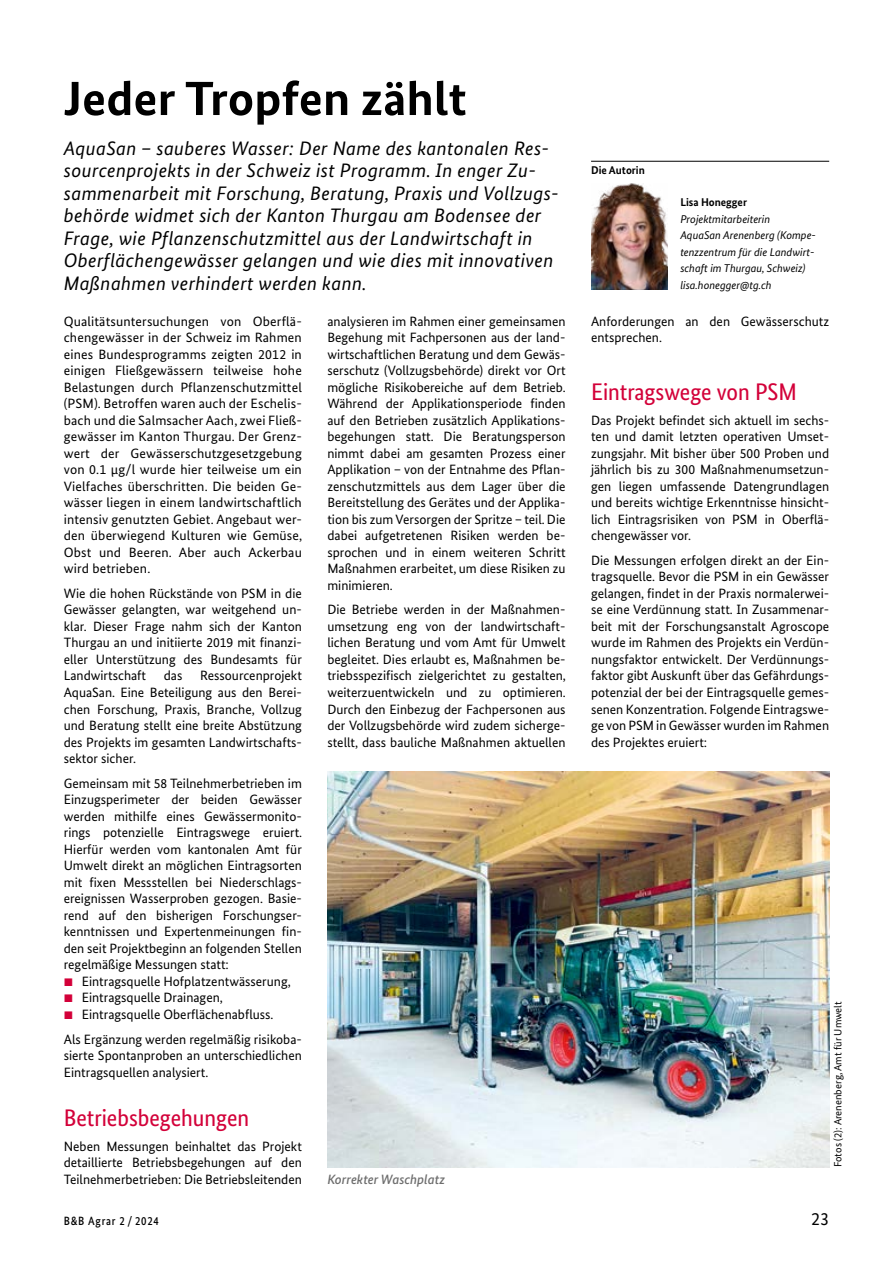
<style>
.page{position:relative;width:893px;height:1263px;background:#fff}
.page>*{position:absolute;margin:0;border:0;box-sizing:border-box;transform-origin:0 0}
.t1{font:700 48px "Bundes Sans";color:#000;scale:1.05 1}
.t2{font:24px "Bundes Sans Cond";color:#d30039;scale:1.05 1}
.t3{font:italic 19.5px/22.5px "Bundes Sans";letter-spacing:.02em;color:#000}
.t4{font:18px "Bundes Sans";color:#000}
.t5{font:13.5px/16.5px "Bundes Sans";color:#000;text-align:justify}
.t6{font:italic 500 13.5px "Bundes Sans";color:#6e6e6e}
.t7{font:500 12px "Bundes Sans";letter-spacing:.07em;color:#000;scale:.9 1}
.t8{font:italic 11.25px/16.5px "Bundes Sans";color:#000}
.t9{font:700 11.25px "Bundes Sans";color:#000}
.t10{font:10.5px "Bundes Sans";color:#000}
</style>
<div class="page">
<hr style="left:591px;top:161px;width:238px;height:1px;background:#000">
<img style="left:591px;top:183px;width:77px;height:107px">
<img style="left:327px;top:771px;width:502px;height:396px">
<h1 class="t1" style="left:64px;top:69px;width:385px">Jeder Tropfen zählt</h1>
<p class="t3" style="left:64px;top:136px;width:496px">AquaSan – sauberes Wasser: Der Name des kantonalen Res&shy;sourcenprojekts in der Schweiz ist Programm. In enger Zu&shy;sammenarbeit mit Forschung, Beratung, Praxis und Vollzugs&shy;behörde widmet sich der Kanton Thurgau am Bodensee der Frage, wie Pflanzenschutzmittel aus der Landwirtschaft in Oberflächengewässer gelangen und wie dies mit innovativen Maßnahmen verhindert werden kann.</p>
<p class="t5" style="left:64px;top:313px;width:240px">Qualitätsuntersuchungen von Oberflä&shy;chengewässer in der Schweiz im Rahmen eines Bundesprogramms zeigten 2012 in einigen Fließgewässern teilweise hohe Belastungen durch Pflanzenschutzmittel (PSM). Betroffen waren auch der Eschelis&shy;bach und die Salmsacher Aach, zwei Fließ&shy;gewässer im Kanton Thurgau. Der Grenz&shy;wert der Gewässerschutzgesetzgebung von 0.1 µg/l wurde hier teilweise um ein Vielfaches überschritten. Die beiden Ge&shy;wässer liegen in einem landwirtschaftlich intensiv genutzten Gebiet. Angebaut wer&shy;den überwiegend Kulturen wie Gemüse, Obst und Beeren. Aber auch Ackerbau wird betrieben.</p>
<p class="t5" style="left:64px;top:585px;width:240px">Wie die hohen Rückstände von PSM in die Gewässer gelangten, war weitgehend un&shy;klar. Dieser Frage nahm sich der Kanton Thurgau an und initiierte 2019 mit finanzi&shy;eller Unterstützung des Bundesamts für Landwirtschaft</p>
<p class="t5" style="left:327px;top:313px;width:240px">analysieren im Rahmen einer gemeinsamen Begehung mit Fachpersonen aus der land&shy;wirtschaftlichen Beratung und dem Gewäs&shy;serschutz (Vollzugsbehörde) direkt vor Ort mögliche Risikobereiche auf dem Betrieb.<br>Während der Applikationsperiode finden auf den Betrieben zusätzlich Applikations&shy;begehungen statt. Die Beratungsperson nimmt dabei am gesamten Prozess einer Applikation – von der Entnahme des Pflan&shy;zenschutzmittels aus dem Lager über die Bereitstellung des Gerätes und der Applika&shy;tion bis zum Versorgen der Spritze – teil. Die dabei aufgetretenen Risiken werden be&shy;sprochen und in einem weiteren Schritt Maßnahmen erarbeitet, um diese Risiken zu minimieren.</p>
<p class="t5" style="left:327px;top:601px;width:240px;text-align:left">Die Betriebe werden in der Maßnahmen&shy;umsetzung eng von der landwirtschaft&shy;lichen Beratung und vom Amt für Umwelt begleitet. Dies erlaubt es, Maßnahmen be&shy;triebsspezifisch zielgerichtet zu gestalten, weiterzuentwickeln und zu optimieren.<br>Durch den Einbezug der Fachpersonen aus der Vollzugsbehörde wird zudem sicherge&shy;stellt, dass bauliche Maßnahmen aktuellen</p>
<p class="t5" style="left:64px;top:667px;width:240px;text-indent:136px">Ressourcenprojekt AquaSan. Eine Beteiligung aus den Berei&shy;chen Forschung, Praxis, Branche, Vollzug und Beratung stellt eine breite Abstützung des Projekts im gesamten Landwirtschafts&shy;sektor sicher.</p>
<p class="t5" style="left:64px;top:775px;width:240px">Gemeinsam mit 58 Teilnehmerbetrieben im Einzugsperimeter der beiden Gewässer werden mithilfe eines Gewässermonito&shy;rings potenzielle Eintragswege eruiert.<br>Hierfür werden vom kantonalen Amt für Umwelt direkt an möglichen Eintragsorten mit fixen Messstellen bei Niederschlags&shy;ereignissen Wasserproben gezogen. Basie&shy;rend auf den bisherigen Forschungser&shy;kenntnissen und Expertenmeinungen fin&shy;den seit Projektbeginn an folgenden Stellen regelmäßige Messungen statt:</p>
<p class="t5" style="left:82px;top:973px;width:210px;text-align:left">Eintragsquelle Hofplatzentwässerung,<br>Eintragsquelle Drainagen,<br>Eintragsquelle Oberflächenabfluss.</p>
<p class="t5" style="left:64px;top:1030px;width:240px">Als Ergänzung werden regelmäßig risikoba&shy;sierte Spontanproben an unterschiedlichen Eintragsquellen analysiert.</p>
<h2 class="t2" style="left:64px;top:1104px;width:178px">Betriebsbegehungen</h2>
<p class="t5" style="left:64px;top:1138px;width:240px">Neben Messungen beinhaltet das Projekt detaillierte Betriebsbegehungen auf den Teilnehmerbetrieben: Die Betriebsleitenden</p>
<p class="t5" style="left:164px;top:667px;width:20px">das</p>
<p class="t6" style="left:327px;top:1171px;width:119px">Korrekter Waschplatz</p>
<p class="t9" style="left:591px;top:164px;width:55px">Die Autorin</p>
<p class="t9" style="left:680px;top:196px;width:68px">Lisa Honegger</p>
<p class="t8" style="left:680px;top:211px;width:137px">Projektmitarbeiterin<br>AquaSan Arenenberg (Kompe&shy;tenzzentrum für die Landwirt&shy;schaft im Thurgau, Schweiz) lisa.honegger@tg.ch</p>
<p class="t5" style="left:591px;top:313px;width:240px">Anforderungen an den Gewässerschutz entsprechen.</p>
<h2 class="t2" style="left:591px;top:378px;width:198px">Eintragswege von PSM</h2>
<p class="t5" style="left:591px;top:412px;width:240px">Das Projekt befindet sich aktuell im sechs&shy;ten und damit letzten operativen Umset&shy;zungsjahr. Mit bisher über 500 Proben und jährlich bis zu 300 Maßnahmenumsetzun&shy;gen liegen umfassende Datengrundlagen und bereits wichtige Erkenntnisse hinsicht&shy;lich Eintragsrisiken von PSM in Oberflä&shy;chengewässer vor.</p>
<p class="t5" style="left:591px;top:552px;width:240px">Die Messungen erfolgen direkt an der Ein&shy;tragsquelle. Bevor die PSM in ein Gewässer gelangen, findet in der Praxis normalerwei&shy;se eine Verdünnung statt. In Zusammenar&shy;beit mit der Forschungsanstalt Agroscope wurde im Rahmen des Projekts ein Verdün&shy;nungsfaktor entwickelt. Der Verdünnungs&shy;faktor gibt Auskunft über das Gefährdungs&shy;potenzial der bei der Eintragsquelle gemes&shy;senen Konzentration. Folgende Eintragswe&shy;ge von PSM in Gewässer wurden im Rahmen des Projektes eruiert:</p>
<p class="t10" style="left:832px;top:1167px;width:167px;rotate:-90deg">Fotos (2): Arenenberg, Amt für Umwelt</p>
<p class="t7" style="left:64px;top:1213px;width:107px">B&amp;B Agrar 2 / 2024</p>
<h3 class="t4" style="left:811px;top:1208px;width:19px">23</h3>
</div>
